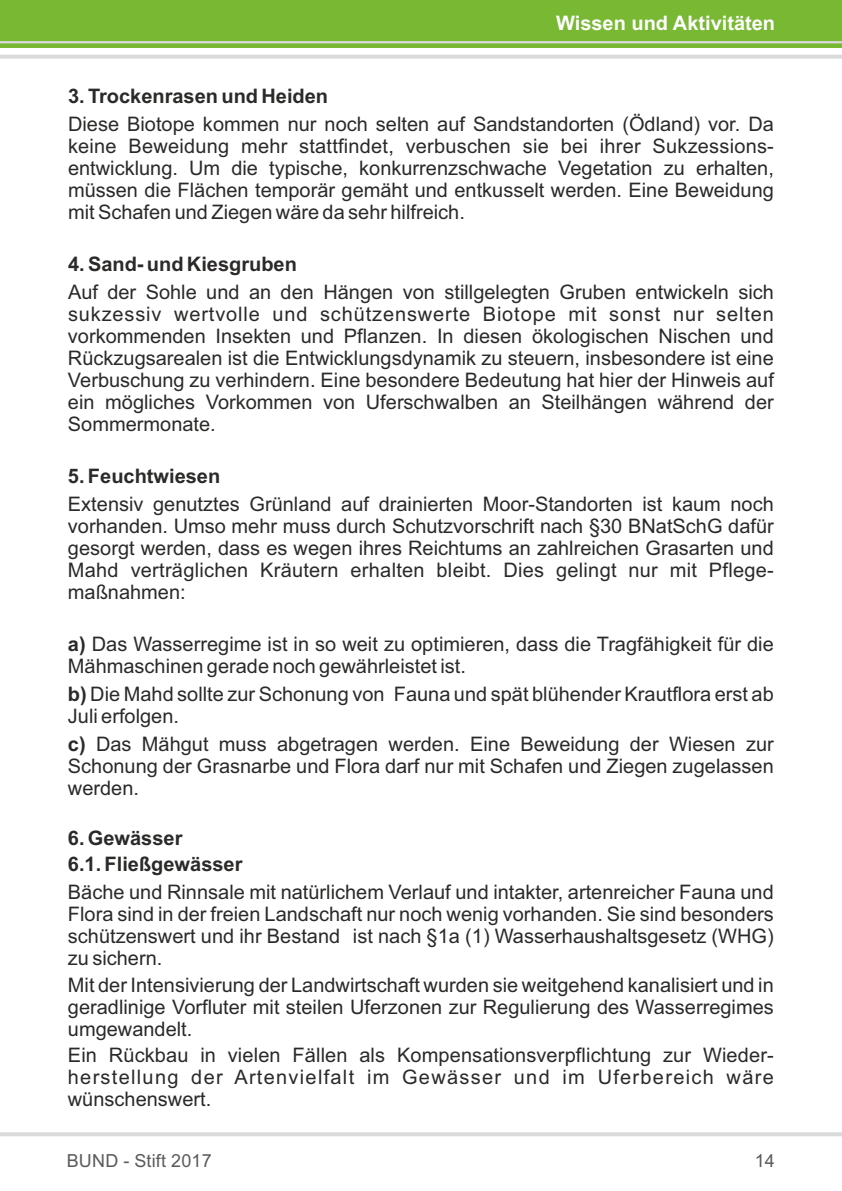
<style>
.page{position:relative;width:842px;height:1191px;background:#fff}
.page>*{position:absolute;margin:0;border:0;box-sizing:border-box;transform-origin:0 0}
.t1{font:20px/22px "Arial";color:#2b2a29;text-align:justify}
.t2{font:700 20px/26px "Arial";color:#2b2a29}
.t3{font:700 20px "Arial";color:#fefefe}
.t4{font:18px "Arial";letter-spacing:.01em;color:#5b5b5b}
.s1{font-weight:700}
</style>
<div class="page">
<div style="left:0;top:0;width:842px;height:48px;background:#78b833"></div>
<hr style="left:0;top:41px;width:842px;height:2px;background:#d9dada">
<hr style="left:0;top:55px;width:842px;height:4px;background:#d9dada">
<hr style="left:0;top:1132px;width:842px;height:4px;background:#d9dada">
<p class="t3" style="left:556px;top:16px;width:221px">Wissen und Aktivitäten</p>
<p class="t2" style="left:68px;top:85px;width:262px">3. Trockenrasen und Heiden</p>
<p class="t1" style="left:68px;top:115px;width:707px">Diese Biotope kommen nur noch selten auf Sandstandorten (Ödland) vor. Da keine Beweidung mehr stattfindet, verbuschen sie bei ihrer Sukzessions&shy;entwicklung. Um die typische, konkurrenzschwache Vegetation zu erhalten, müssen die Flächen temporär gemäht und entkusselt werden. Eine Beweidung mit Schafen und Ziegen wäre da sehr hilfreich.</p>
<p class="t2" style="left:68px;top:253px;width:230px">4. Sand- und Kiesgruben</p>
<p class="t1" style="left:68px;top:283px;width:707px">Auf der Sohle und an den Hängen von stillgelegten Gruben entwickeln sich sukzessiv wertvolle und schützenswerte Biotope mit sonst nur selten vorkommenden Insekten und Pflanzen. In diesen ökologischen Nischen und Rückzugsarealen ist die Entwicklungsdynamik zu steuern, insbesondere ist eine Verbuschung zu verhindern. Eine besondere Bedeutung hat hier der Hinweis auf ein mögliches Vorkommen von Uferschwalben an Steilhängen während der Sommermonate.</p>
<p class="t2" style="left:68px;top:465px;width:154px">5. Feuchtwiesen</p>
<p class="t1" style="left:68px;top:495px;width:707px">Extensiv genutztes Grünland auf drainierten Moor-Standorten ist kaum noch vorhanden. Umso mehr muss durch Schutzvorschrift nach §30 BNatSchG dafür gesorgt werden, dass es wegen ihres Reichtums an zahlreichen Grasarten und Mahd verträglichen Kräutern erhalten bleibt. Dies gelingt nur mit Pflege&shy;maßnahmen:</p>
<p class="t1" style="left:68px;top:635px;width:707px"><span class="s1">a)</span> Das Wasserregime ist in so weit zu optimieren, dass die Tragfähigkeit für die<br>Mähmaschinen gerade noch gewährleistet ist.</p>
<p class="t1" style="left:68px;top:685px;width:707px"><span class="s1">b)</span> Die Mahd sollte zur Schonung von Fauna und spät blühender Krautflora erst ab<br>Juli erfolgen.</p>
<p class="t1" style="left:68px;top:735px;width:707px"><span class="s1">c)</span> Das Mähgut muss abgetragen werden. Eine Beweidung der Wiesen zur Schonung der Grasnarbe und Flora darf nur mit Schafen und Ziegen zugelassen werden.</p>
<p class="t2" style="left:68px;top:827px;width:176px">6. Gewässer<br>6.1. Fließgewässer</p>
<p class="t1" style="left:68px;top:883px;width:707px">Bäche und Rinnsale mit natürlichem Verlauf und intakter, artenreicher Fauna und Flora sind in der freien Landschaft nur noch wenig vorhanden. Sie sind besonders schützenswert und ihr Bestand ist nach §1a (1) Wasserhaushaltsgesetz (WHG) zu sichern.</p>
<p class="t1" style="left:68px;top:975px;width:707px">Mit der Intensivierung der Landwirtschaft wurden sie weitgehend kanalisiert und in geradlinige Vorfluter mit steilen Uferzonen zur Regulierung des Wasserregimes umgewandelt.</p>
<p class="t1" style="left:68px;top:1045px;width:707px">Ein Rückbau in vielen Fällen als Kompensationsverpflichtung zur Wieder&shy;herstellung der Artenvielfalt im Gewässer und im Uferbereich wäre wünschenswert.</p>
<p class="t4" style="left:67px;top:1153px;width:147px">BUND - Stift 2017</p>
<p class="t4" style="left:755px;top:1153px;width:22px">14</p>
</div>
